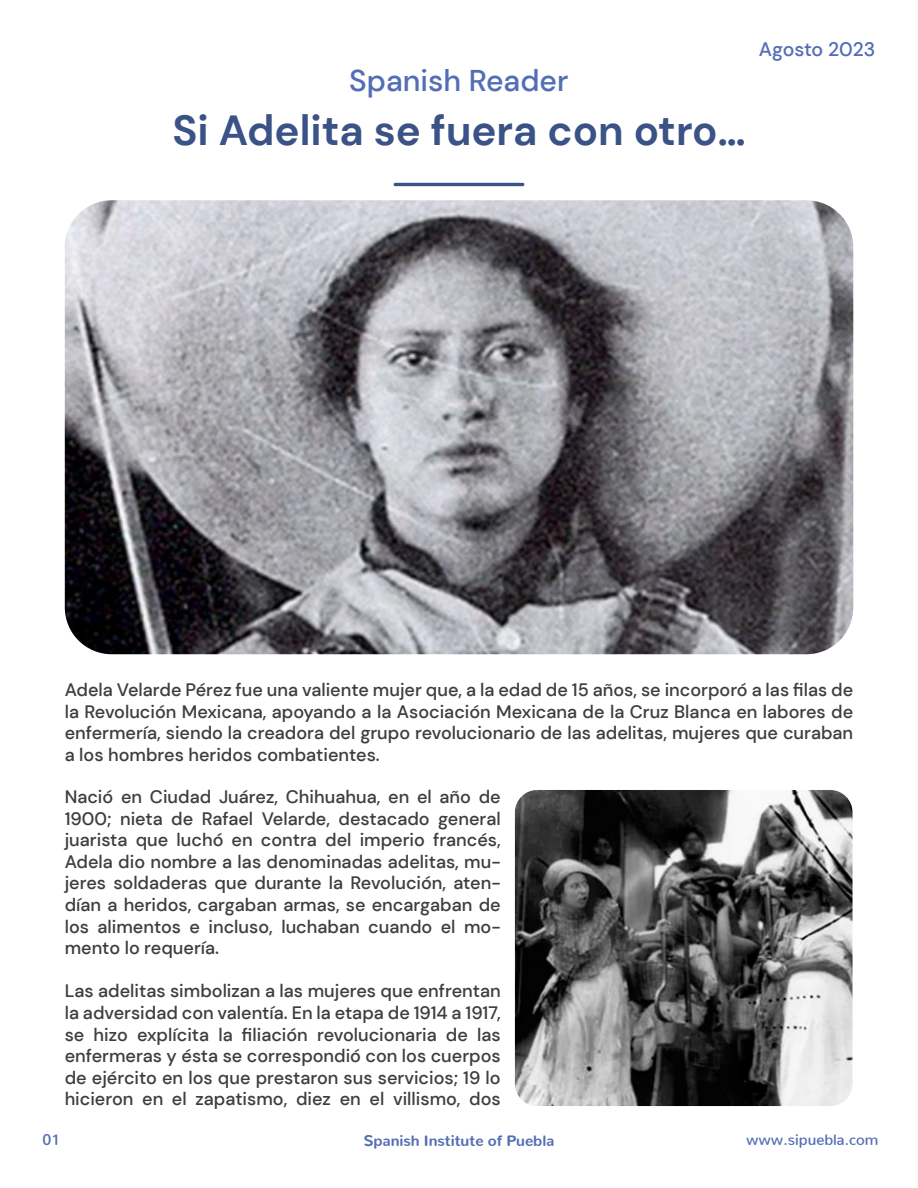
<style>
.page{position:relative;width:918px;height:1188px;background:#fff}
.page>*{position:absolute;margin:0;border:0;box-sizing:border-box;transform-origin:0 0}
.t1{font:700 42px "DM Sans";color:#3a5286}
.t2{font:500 30px "DM Sans";color:#546eb5}
.t3{font:500 19.5px "DM Sans";letter-spacing:-.01em;color:#546eb5}
.t4{font:500 18px/21.6px "DM Sans";color:#3e3e3f;text-align:justify}
.t5{font:800 15px "Nunito";color:#546eb5}
.t6{font:600 15px "Nunito";color:#546eb5}
</style>
<div class="page">
<svg style="left:393px;top:183px;width:132px;height:3px"></svg>
<img style="left:515px;top:790px;width:338px;height:316px">
<img style="left:65px;top:200px;width:788px;height:454px">
<h2 class="t2" style="left:349px;top:62px;width:221px">Spanish Reader</h2>
<h1 class="t1" style="left:173px;top:104px;width:575px">Si Adelita se fuera con otro…</h1>
<p class="t3" style="left:759px;top:37px;width:118px">Agosto 2023</p>
<p class="t4" style="left:65px;top:679px;width:790px">Adela Velarde Pérez fue una valiente mujer que, a la edad de 15 años, se incorporó a las filas de la Revolución Mexicana, apoyando a la Asociación Mexicana de la Cruz Blanca en labores de enfermería, siendo la creadora del grupo revolucionario de las adelitas, mujeres que curaban a los hombres heridos combatientes.</p>
<p class="t4" style="left:65px;top:786px;width:438px">Nació en Ciudad Juárez, Chihuahua, en el año de 1900; nieta de Rafael Velarde, destacado general juarista que luchó en contra del imperio francés, Adela dio nombre a las denominadas adelitas, mu&shy;jeres soldaderas que durante la Revolución, aten&shy;dían a heridos, cargaban armas, se encargaban de los alimentos e incluso, luchaban cuando el mo&shy;mento lo requería.</p>
<p class="t4" style="left:65px;top:980px;width:438px">Las adelitas simbolizan a las mujeres que enfrentan la adversidad con valentía. En la etapa de 1914 a 1917, se hizo explícita la filiación revolucionaria de las enfermeras y ésta se correspondió con los cuerpos de ejército en los que prestaron sus servicios; 19 lo hicieron en el zapatismo, diez en el villismo, dos</p>
<p class="t6" style="left:43px;top:1127px;width:19px">01</p>
<p class="t5" style="left:364px;top:1127px;width:192px">Spanish Institute of Puebla</p>
<p class="t6" style="left:746px;top:1127px;width:134px">www.sipuebla.com</p>
</div>
